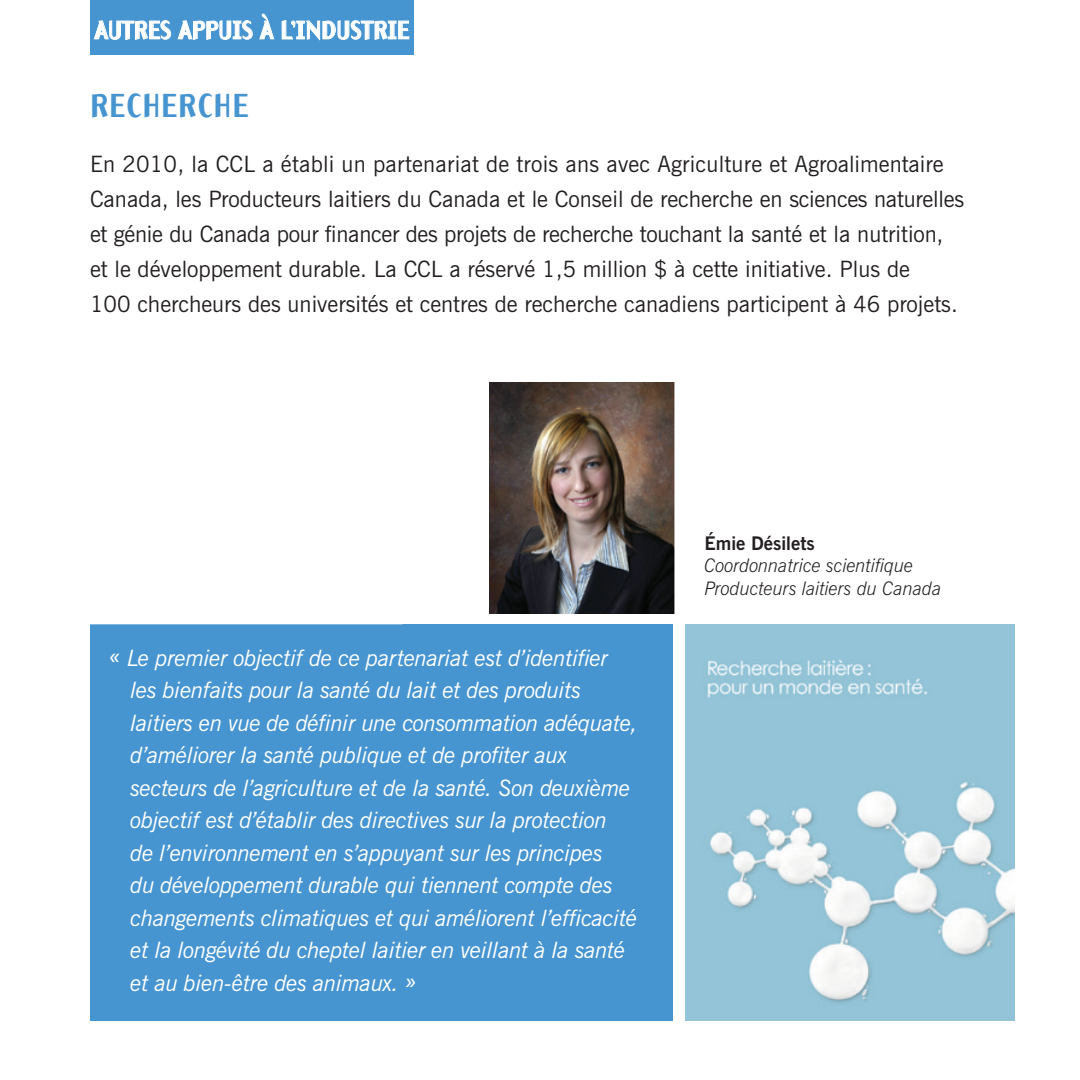
<style>
.page{position:relative;width:1080px;height:1080px;background:#fff}
.page>*{position:absolute;margin:0;border:0;box-sizing:border-box;transform-origin:0 0}
.t1{font:700 32.5px "Arbitrary";color:#4795d0}
.t2{font:700 25px "Arbitrary";color:#fff}
.t3{font:italic 22.5px/32.5px "News Gothic BT";letter-spacing:-.02em;color:#fff}
.t4{font:22.5px/35px "News Gothic BT";color:#231f20}
.t5{font:italic 300 18.75px/22.5px "News Gothic BT";color:#231f20}
.t6{font:700 18.75px "News Gothic BT";color:#231f20}
.s1{font-size:27.5px}
</style>
<div class="page">
<img style="left:685px;top:624px;width:329px;height:397px">
<div style="left:90px;top:624px;width:583px;height:397px;background:#4795d0"></div>
<div style="left:90px;top:0;width:324px;height:55px;background:#4795d0"></div>
<svg style="left:93px;top:13px;width:182px;height:27px"></svg>
<svg style="left:281px;top:20px;width:129px;height:21px"></svg>
<img style="left:490px;top:382px;width:184px;height:232px">
<p class="t2" style="left:95px;top:14px;width:41px">AUTRES</p>
<p class="t2" style="left:178px;top:14px;width:185px">APPUIS À L’INDUSTRIE</p>
<h1 class="t1" style="left:90px;top:85px;width:157px">RECHERCHE</h1>
<p class="t4" style="left:90px;top:146px;width:876px">En 2010, la CCL a établi un partenariat de trois ans avec Agriculture et Agroalimentaire Canada, les Producteurs laitiers du Canada et le Conseil de recherche en sciences naturelles et génie du Canada pour financer des projets de recherche touchant la santé et la nutrition, et le développement durable. La CCL a réservé 1,5 million $ à cette initiative. Plus de<br>100 chercheurs des universités et centres de recherche canadiens participent à 46 projets.</p>
<p class="t3" style="left:131px;top:641px;width:509px;text-indent:-22px"><span class="s1">«</span> Le premier objectif de ce partenariat est d’identifier les bienfaits pour la santé du lait et des produits laitiers en vue de définir une consommation adéquate, d’améliorer la santé publique et de profiter aux secteurs de l’agriculture et de la santé. Son deuxième objectif est d’établir des directives sur la protection<br>de l’environnement en s’appuyant sur les principes<br>du développement durable qui tiennent compte des changements climatiques et qui améliorent l’efficacité et la longévité du cheptel laitier en veillant à la santé et au bien-être des animaux. <span class="s1">»</span></p>
<p class="t6" style="left:705px;top:532px;width:112px">Émie Désilets</p>
<p class="t5" style="left:705px;top:554px;width:238px">Coordonnatrice scientifique<br>Producteurs laitiers du Canada</p>
</div>
